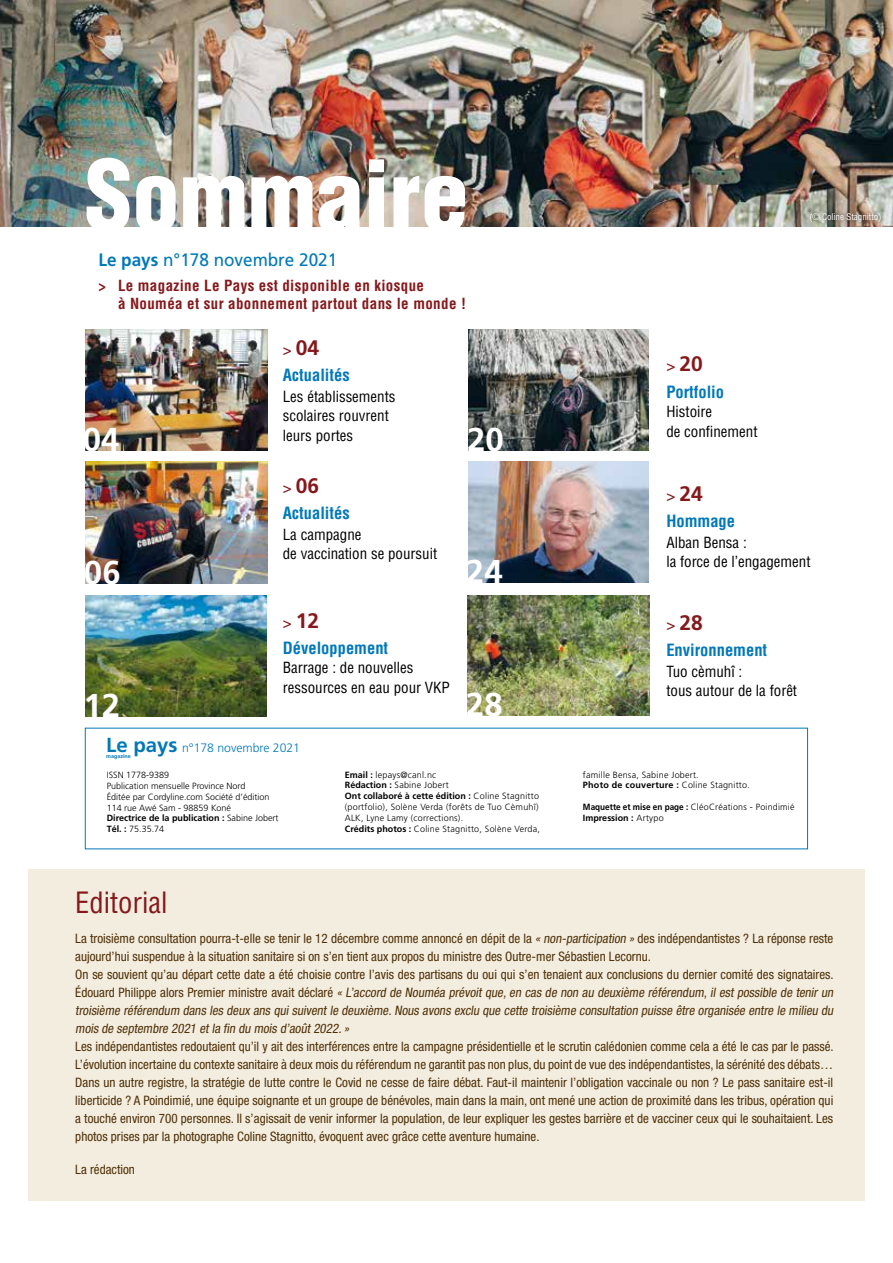
<style>
.page{position:relative;width:893px;height:1263px;background:#fff}
.page>*{position:absolute;margin:0;border:0;box-sizing:border-box;transform-origin:0 0}
.t1{font:900 condensed 94.5px "Helvetica";color:#fff}
.t2{font:700 33px "Frutiger";color:#fff}
.t3{font:condensed 28.65px "Helvetica";color:#85181b}
.t4{font:700 21px "Frutiger";color:#85181b}
.t5{font:18px "Frutiger";color:#0078b9;scale:.95 1}
.t6{font:700 condensed 16.5px "Helvetica";color:#0078b9}
.t7{font:condensed 15px/19.5px "Helvetica";color:#000}
.t8{font:700 condensed 15px/18px "Helvetica";letter-spacing:.025em;color:#85181b}
.t9{font:condensed 13.05px/18px "Helvetica Neue";color:#4e3006}
.t10{font:300 12.15px "Frutiger";color:#0078b9}
.t11{font:300 9px/10.8px "Frutiger";letter-spacing:.025em;color:#000}
.t12{font:300 9px/10.8px "Frutiger";color:#000}
.t13{font:700 9px/10.8px "Frutiger";color:#000;scale:.91 1}
.t14{font:condensed 9px "Helvetica";color:#fff}
.t15{font:700 5.4px "Frutiger";color:#0078b9}
.s1{font-weight:700}
.s2{font-weight:400;font-size:15px}
.s3{font-weight:700;font-size:20.4px}
.s4{font-weight:300}
.s5{font-style:italic}
</style>
<div class="page">
<img style="left:0;top:0;width:893px;height:226px">
<img style="left:86px;top:462px;width:182px;height:121px">
<img style="left:85px;top:329px;width:183px;height:122px">
<img style="left:85px;top:595px;width:182px;height:121px">
<img style="left:469px;top:329px;width:179px;height:121px">
<img style="left:469px;top:462px;width:179px;height:121px">
<img style="left:468px;top:596px;width:182px;height:120px">
<div style="left:28px;top:868px;width:837px;height:332px;background:#f2ecdd"></div>
<div style="left:806px;top:209px;width:79px;height:17px;background:#000;opacity:.6"></div>
<h1 class="t1" style="left:85px;top:137px;width:385px">Sommaire</h1>
<h3 class="t5" style="left:99px;top:249px;width:253px"><span class="s1">Le pays</span> n°178 novembre 2021</h3>
<p class="t8" style="left:118px;top:276px;width:349px;text-indent:-19px">&gt; Le magazine Le Pays est disponible en kiosque<br>à Nouméa et sur abonnement partout dans le monde !</p>
<h2 class="t2" style="left:83px;top:420px;width:38px">04</h2>
<h2 class="t2" style="left:84px;top:553px;width:38px">06</h2>
<h2 class="t2" style="left:83px;top:686px;width:38px">12</h2>
<h3 class="t4" style="left:283px;top:336px;width:38px"><span class="s2">&gt;</span> 04</h3>
<p class="t6" style="left:283px;top:365px;width:68px">Actualités</p>
<p class="t7" style="left:283px;top:386px;width:114px">Les établissements scolaires rouvrent leurs portes</p>
<h3 class="t4" style="left:283px;top:474px;width:38px"><span class="s2">&gt;</span> 06</h3>
<p class="t6" style="left:283px;top:503px;width:68px">Actualités</p>
<p class="t7" style="left:283px;top:524px;width:156px">La campagne<br>de vaccination se poursuit</p>
<h3 class="t4" style="left:283px;top:609px;width:38px"><span class="s2">&gt;</span> 12</h3>
<p class="t6" style="left:283px;top:638px;width:107px">Développement</p>
<p class="t7" style="left:283px;top:658px;width:169px">Barrage : de nouvelles ressources en eau pour VKP</p>
<p class="t10" style="left:106px;top:741px;width:195px"><span class="s3">Le pays</span> n°178 novembre 2021</p>
<p class="t15" style="left:106px;top:753px;width:26px">magazine</p>
<h2 class="t2" style="left:467px;top:420px;width:38px">20</h2>
<h2 class="t2" style="left:466px;top:552px;width:38px">24</h2>
<h2 class="t2" style="left:466px;top:685px;width:38px">28</h2>
<p class="t14" style="left:810px;top:211px;width:73px">(© Coline Stagnitto)</p>
<h3 class="t4" style="left:666px;top:351px;width:38px"><span class="s2">&gt;</span> 20</h3>
<p class="t6" style="left:666px;top:382px;width:59px">Portfolio</p>
<p class="t7" style="left:666px;top:402px;width:93px">Histoire<br>de confinement</p>
<h3 class="t4" style="left:666px;top:482px;width:38px"><span class="s2">&gt;</span> 24</h3>
<p class="t6" style="left:666px;top:511px;width:70px">Hommage</p>
<p class="t7" style="left:666px;top:532px;width:146px">Alban Bensa :<br>la force de l’engagement</p>
<h3 class="t4" style="left:666px;top:611px;width:38px"><span class="s2">&gt;</span> 28</h3>
<p class="t6" style="left:666px;top:640px;width:102px">Environnement</p>
<p class="t7" style="left:666px;top:661px;width:132px">Tuo cèmuhî :<br>tous autour de la forêt</p>
<p class="t12" style="left:107px;top:770px;width:173px">ISSN 1778-9389<br>Publication mensuelle Province Nord<br>Éditée par Cordyline.com Société d’édition<br>114 rue Awé Sam - 98859 Koné<br><span class="s1">Directrice de la publication :</span> Sabine Jobert<br><span class="s1">Tél. :</span> 75.35.74</p>
<p class="t11" style="left:345px;top:769px;width:197px"><span class="s1">Email :</span> lepays@canl.nc<br><span class="s1">Rédaction :</span> Sabine Jobert<br><span class="s1">Ont collaboré à cette édition :</span> Coline Stagnitto (portfolio), Solène Verda (forêts de Tuo Cèmuhî)<br>ALK, Lyne Lamy (corrections).<br><span class="s1">Crédits photos :</span> Coline Stagnitto, Solène Verda,</p>
<p class="t11" style="left:583px;top:769px;width:168px">famille Bensa, Sabine Jobert.<br><span class="s1">Photo de couverture :</span> Coline Stagnitto.</p>
<p class="t13" style="left:583px;top:801px;width:234px">Maquette et mise en page : <span class="s4">CléoCréations - Poindimié<br></span>Impression : <span class="s4">Artypo</span></p>
<h3 class="t3" style="left:75px;top:885px;width:94px">Editorial</h3>
<p class="t9" style="left:75px;top:929px;width:762px">La troisième consultation pourra-t-elle se tenir le 12 décembre comme annoncé en dépit de la <span class="s5">« non-participation »</span> des indépendantistes ? La réponse reste aujourd’hui suspendue à la situation sanitaire si on s’en tient aux propos du ministre des Outre-mer Sébastien Lecornu.<br>On se souvient qu’au départ cette date a été choisie contre l’avis des partisans du oui qui s’en tenaient aux conclusions du dernier comité des signataires.<br>É d o u a r d P h i l i p p e a l o rs P r e m i e r m i n i st r e av a i t d é c l a r é <span class="s5">« L’accord de Nouméa prévoit que,en cas de non au deuxième référendum,il est possible de tenir un troisième référendum dans les deux ans qui suivent le deuxième.Nous avons exclu que cette troisième consultation puisse être organisée entre le milieu du mois de septembre 2021 etla fin du mois d’août2022.»</span></p>
<p class="t9" style="left:75px;top:1037px;width:760px;text-align:justify">Les indépendantistes redoutaient qu’il y ait des interférences entre la campagne présidentielle et le scrutin calédonien comme cela a été le cas par le passé.<br>L’évolution incertaine du contexte sanitaire à deux mois du référendum ne garantit pas non plus, du point de vue des indépendantistes, la sérénité des débats… Dans un autre registre, la stratégie de lutte contre le Covid ne cesse de faire débat. Faut-il maintenir l’obligation vaccinale ou non ? Le pass sanitaire est-il liberticide ? A Poindimié, une équipe soignante et un groupe de bénévoles, main dans la main, ont mené une action de proximité dans les tribus, opération qui a touché environ 700 personnes. Il s’agissait de venir informer la population, de leur expliquer les gestes barrière et de vacciner ceux qui le souhaitaient. Les photos prises par la photographe Coline Stagnitto, évoquent avec grâce cette aventure humaine.</p>
<p class="t9" style="left:75px;top:1160px;width:61px">La rédaction</p>
</div>
